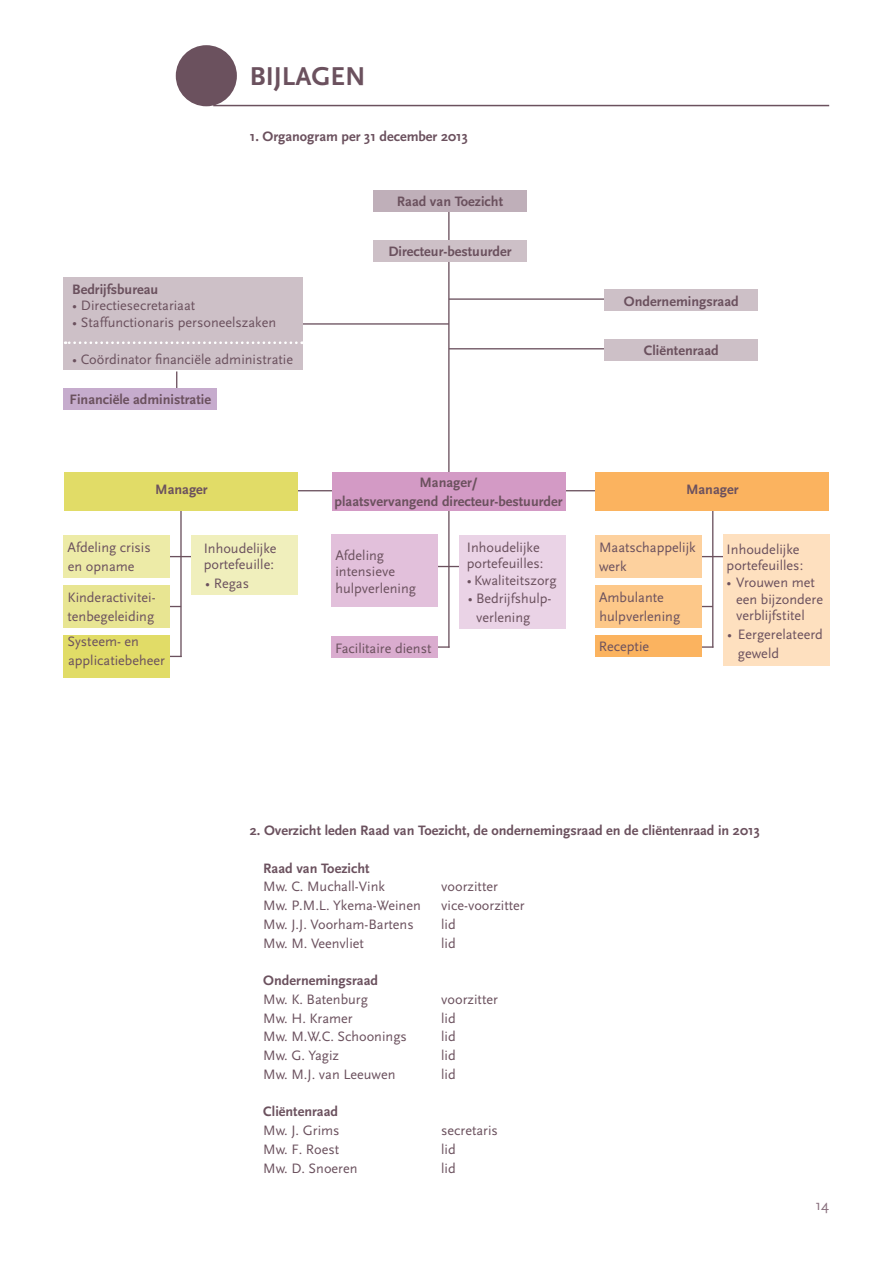
<style>
.page{position:relative;width:893px;height:1263px;background:#fff}
.page>*{position:absolute;margin:0;border:0;box-sizing:border-box;transform-origin:0 0}
.t1{font:700 27px "Scala Sans";color:#6b515e}
.t2{font:15px "Scala Sans";color:#876e7c}
.t3{font:14.25px/16.5px "Scala Sans";color:#6b515e}
.t4{font:700 14.25px "Scala Sans";color:#6b515e}
</style>
<div class="page">
<hr style="left:435px;top:566px;width:31px;height:1px;background:#6b515e">
<svg style="left:438px;top:646px;width:10px;height:2px"></svg>
<hr style="left:448px;top:508px;width:2px;height:140px;background:#6b515e">
<hr style="left:699px;top:556px;width:31px;height:1px;background:#6b515e">
<svg style="left:702px;top:646px;width:10px;height:2px"></svg>
<hr style="left:712px;top:508px;width:1px;height:140px;background:#6b515e">
<hr style="left:167px;top:556px;width:31px;height:1px;background:#6b515e">
<hr style="left:180px;top:508px;width:2px;height:149px;background:#6b515e">
<svg style="left:176px;top:371px;width:1px;height:17px"></svg>
<hr style="left:449px;top:348px;width:163px;height:1px;background:#6b515e">
<hr style="left:449px;top:298px;width:163px;height:2px;background:#6b515e">
<hr style="left:557px;top:490px;width:58px;height:1px;background:#6b515e">
<svg style="left:298px;top:212px;width:152px;height:280px"></svg>
<div style="left:373px;top:190px;width:154px;height:22px;background:#bfafb9"></div>
<div style="left:373px;top:240px;width:154px;height:21px;background:#cdc0c7"></div>
<div style="left:64px;top:277px;width:239px;height:93px;background:#cdc0c7"></div>
<div style="left:64px;top:388px;width:153px;height:21px;background:#c6accd"></div>
<div style="left:605px;top:339px;width:153px;height:22px;background:#cdc0c7"></div>
<div style="left:605px;top:290px;width:153px;height:21px;background:#cdc0c7"></div>
<div style="left:65px;top:472px;width:233px;height:38px;background:#e1dc67"></div>
<div style="left:595px;top:472px;width:234px;height:38px;background:#fbb35f"></div>
<div style="left:332px;top:472px;width:234px;height:38px;background:#d39ac5"></div>
<div style="left:64px;top:535px;width:106px;height:42px;background:#edeba7"></div>
<div style="left:64px;top:585px;width:106px;height:42px;background:#e8e592"></div>
<div style="left:64px;top:635px;width:106px;height:43px;background:#e1dc67"></div>
<div style="left:332px;top:535px;width:106px;height:72px;background:#e2c0db"></div>
<div style="left:332px;top:636px;width:106px;height:22px;background:#daaccf"></div>
<div style="left:595px;top:535px;width:107px;height:42px;background:#fdd19e"></div>
<div style="left:595px;top:585px;width:107px;height:42px;background:#fdc889"></div>
<div style="left:595px;top:635px;width:107px;height:22px;background:#fbb35f"></div>
<div style="left:192px;top:535px;width:106px;height:60px;background:#f0efbc"></div>
<div style="left:459px;top:535px;width:107px;height:93px;background:#ead3e6"></div>
<div style="left:723px;top:534px;width:106px;height:132px;background:#fee0bf"></div>
<svg style="left:65px;top:341px;width:231px;height:3px"></svg>
<div style="left:176px;top:45px;width:61px;height:61px;background:#6b515e;border-radius:50%"></div>
<hr style="left:213px;top:105px;width:616px;height:1px;background:#6b515e">
<p class="t1" style="left:250px;top:62px;width:117px">BIJLAGEN</p>
<p class="t4" style="left:250px;top:129px;width:220px">1. Organogram per 31 december 2013</p>
<p class="t4" style="left:72px;top:281px;width:88px">Bedrijfsbureau</p>
<p class="t3" style="left:72px;top:298px;width:124px">• Directiesecretariaat</p>
<p class="t3" style="left:72px;top:314px;width:205px">• Staffunctionaris personeelszaken</p>
<p class="t3" style="left:72px;top:351px;width:222px">• Coördinator financiële administratie</p>
<p class="t4" style="left:70px;top:392px;width:143px">Financiële administratie</p>
<p class="t4" style="left:397px;top:194px;width:108px">Raad van Toezicht</p>
<p class="t4" style="left:388px;top:244px;width:125px">Directeur-bestuurder</p>
<p class="t4" style="left:624px;top:293px;width:116px">Ondernemingsraad</p>
<p class="t4" style="left:644px;top:343px;width:76px">Cliëntenraad</p>
<p class="t4" style="left:419px;top:475px;width:60px">Manager/</p>
<p class="t4" style="left:335px;top:493px;width:230px">plaatsvervangend directeur-bestuurder</p>
<p class="t4" style="left:155px;top:482px;width:54px">Manager</p>
<p class="t4" style="left:686px;top:482px;width:54px">Manager</p>
<p class="t3" style="left:68px;top:540px;width:85px">Afdeling crisis</p>
<p class="t3" style="left:68px;top:558px;width:68px">en opname</p>
<p class="t3" style="left:68px;top:588px;width:90px;line-height:18.6px">Kinderactivitei&shy;tenbegeleiding</p>
<p class="t3" style="left:68px;top:633px;width:73px">Systeem- en</p>
<p class="t3" style="left:68px;top:652px;width:98px">applicatiebeheer</p>
<p class="t3" style="left:204px;top:540px;width:74px">Inhoudelijke portefeuille:</p>
<p class="t3" style="left:205px;top:575px;width:45px">• Regas</p>
<p class="t3" style="left:335px;top:547px;width:50px">Afdeling</p>
<p class="t3" style="left:335px;top:564px;width:61px">intensieve</p>
<p class="t3" style="left:335px;top:580px;width:82px">hulpverlening</p>
<p class="t3" style="left:335px;top:640px;width:98px">Facilitaire dienst</p>
<p class="t3" style="left:467px;top:539px;width:74px">Inhoudelijke</p>
<p class="t3" style="left:467px;top:556px;width:78px">portefeuilles:</p>
<p class="t3" style="left:467px;top:572px;width:91px">• Kwaliteitszorg</p>
<p class="t3" style="left:468px;top:591px;width:85px">• Bedrijfshulp-</p>
<p class="t3" style="left:476px;top:609px;width:56px">verlening</p>
<p class="t3" style="left:599px;top:539px;width:98px;line-height:18.5px">Maatschappelijk werk</p>
<p class="t3" style="left:599px;top:589px;width:66px">Ambulante</p>
<p class="t3" style="left:599px;top:608px;width:82px">hulpverlening</p>
<p class="t3" style="left:599px;top:639px;width:52px">Receptie</p>
<p class="t3" style="left:727px;top:541px;width:74px">Inhoudelijke</p>
<p class="t3" style="left:727px;top:558px;width:78px">portefeuilles:</p>
<p class="t3" style="left:736px;top:574px;width:88px;text-indent:-9px">• Vrouwen met een bijzondere verblijfstitel</p>
<p class="t3" style="left:727px;top:626px;width:97px">• Eergerelateerd</p>
<p class="t3" style="left:738px;top:645px;width:43px">geweld</p>
<p class="t4" style="left:250px;top:823px;width:511px">2. Overzicht leden Raad van Toezicht, de ondernemingsraad en de cliëntenraad in 2013</p>
<p class="t4" style="left:263px;top:860px;width:108px">Raad van Toezicht</p>
<p class="t3" style="left:263px;top:879px;width:123px">Mw. C. Muchall-Vink</p>
<p class="t3" style="left:441px;top:879px;width:58px">voorzitter</p>
<p class="t3" style="left:263px;top:897px;width:159px">Mw. P.M.L. Ykema-Weinen</p>
<p class="t3" style="left:441px;top:897px;width:85px">vice-voorzitter</p>
<p class="t3" style="left:263px;top:916px;width:152px">Mw. J.J. Voorham-Bartens</p>
<p class="t3" style="left:441px;top:916px;width:16px">lid</p>
<p class="t3" style="left:263px;top:935px;width:102px">Mw. M. Veenvliet</p>
<p class="t3" style="left:441px;top:935px;width:16px">lid</p>
<p class="t4" style="left:263px;top:973px;width:116px">Ondernemingsraad</p>
<p class="t3" style="left:263px;top:991px;width:106px">Mw. K. Batenburg</p>
<p class="t3" style="left:441px;top:991px;width:58px">voorzitter</p>
<p class="t3" style="left:263px;top:1010px;width:91px">Mw. H. Kramer</p>
<p class="t3" style="left:441px;top:1010px;width:16px">lid</p>
<p class="t3" style="left:263px;top:1029px;width:145px">Mw. M.W.C. Schoonings</p>
<p class="t3" style="left:441px;top:1029px;width:16px">lid</p>
<p class="t3" style="left:263px;top:1047px;width:77px">Mw. G. Yagiz</p>
<p class="t3" style="left:441px;top:1047px;width:16px">lid</p>
<p class="t3" style="left:263px;top:1066px;width:134px">Mw. M.J. van Leeuwen</p>
<p class="t3" style="left:441px;top:1066px;width:16px">lid</p>
<p class="t4" style="left:263px;top:1104px;width:76px">Cliëntenraad</p>
<p class="t3" style="left:263px;top:1122px;width:78px">Mw. J. Grims</p>
<p class="t3" style="left:441px;top:1122px;width:58px">secretaris</p>
<p class="t3" style="left:263px;top:1141px;width:77px">Mw. F. Roest</p>
<p class="t3" style="left:441px;top:1141px;width:16px">lid</p>
<p class="t3" style="left:263px;top:1160px;width:96px">Mw. D. Snoeren</p>
<p class="t3" style="left:441px;top:1160px;width:16px">lid</p>
<p class="t2" style="left:815px;top:1197px;width:15px">14</p>
</div>
